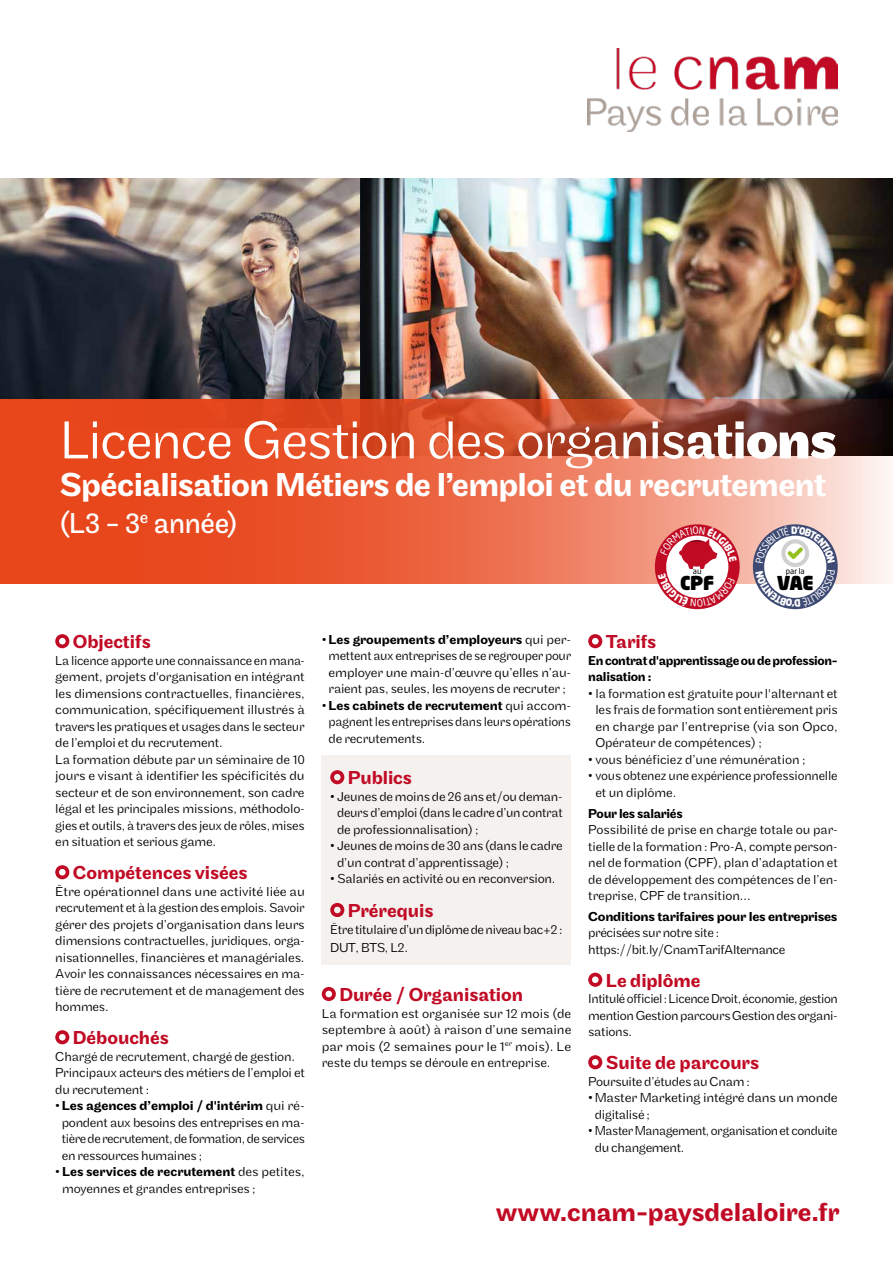
<style>
.page{position:relative;width:893px;height:1263px;background:#fff}
.page>*{position:absolute;margin:0;border:0;box-sizing:border-box;transform-origin:0 0}
.t1{font:300 55.5px "Maple";letter-spacing:-.03em;color:#fff}
.t2{font:500 34.5px "Maple";letter-spacing:-.02em;color:#fff}
.t3{font:30px "Maple";letter-spacing:-.025em;color:#fff}
.t4{font:500 27px "Maple";letter-spacing:-.005em;color:#c10b25}
.t5{font:500 19.5px "Maple";letter-spacing:-.005em;color:#c10b25}
.t6{font:900 18.9px "Neo Sans W1 G";letter-spacing:-.03em;color:#000}
.t7{font:300 13.5px/16.5px "Maple";letter-spacing:-.015em;color:#000;text-align:justify}
.t8{font:300 13.5px/16.5px "Maple";letter-spacing:-.015em;color:#000;scale:.95 1}
.t9{font:500 13.5px/16.5px "Maple";letter-spacing:-.025em;color:#000}
.t10{font:7.95px "Neo Sans W1 G";color:#000}
.s1{font-weight:400}
.s2{font-weight:500}
.s3{font-weight:700}
</style>
<div class="page">
<img style="left:359px;top:179px;width:534px;height:220px">
<img style="left:0;top:179px;width:359px;height:220px">
<div style="left:322px;top:756px;width:249px;height:209px;background:#f4f1ef"></div>
<svg style="left:55px;top:634px;width:14px;height:14px"></svg>
<svg style="left:55px;top:865px;width:14px;height:14px"></svg>
<svg style="left:55px;top:1030px;width:14px;height:14px"></svg>
<svg style="left:330px;top:770px;width:14px;height:14px"></svg>
<svg style="left:330px;top:903px;width:14px;height:14px"></svg>
<svg style="left:322px;top:987px;width:14px;height:14px"></svg>
<svg style="left:588px;top:634px;width:14px;height:14px"></svg>
<svg style="left:588px;top:973px;width:14px;height:14px"></svg>
<svg style="left:588px;top:1055px;width:14px;height:14px"></svg>
<svg style="left:0;top:399px;width:893px;height:185px;background:#dc6242"></svg>
<img style="left:587px;top:49px;width:251px;height:83px">
<svg style="left:655px;top:524px;width:85px;height:85px"></svg>
<svg style="left:755px;top:525px;width:80px;height:83px"></svg>
<svg style="left:658px;top:526px;width:79px;height:81px"></svg>
<h1 class="t1" style="left:60px;top:408px;width:779px">Licence Gestion des orga<span class="s1">nis</span><span class="s2">ati</span><span class="s3">ons</span></h1>
<h2 class="t2" style="left:60px;top:465px;width:768px">Spécialisation Métiers de l’emploi et du recrutement</h2>
<h3 class="t3" style="left:60px;top:506px;width:180px">(L3 - 3<sup>e</sup> année)</h3>
<h3 class="t6" style="left:777px;top:570px;width:38px">VAE</h3>
<p class="t10" style="left:786px;top:566px;width:20px">par la</p>
<p class="t10" style="left:693px;top:566px;width:10px">au</p>
<h3 class="t6" style="left:680px;top:570px;width:35px">CPF</h3>
<h3 class="t5" style="left:73px;top:631px;width:79px">Objectifs</h3>
<p class="t8" style="left:55px;top:652px;width:264px">La licence apporte une connaissance en mana&shy;gement, projets d'organisation en intégrant les dimensions contractuelles, financières, communication, spécifiquement illustrés à travers les pratiques et usages dans le secteur de l’emploi et du recrutement.<br>La formation débute par un séminaire de 10 jours e visant à identifier les spécificités du secteur et de son environnement, son cadre légal et les principales missions, méthodolo&shy;gies et outils, à travers des jeux de rôles, mises en situation et serious game.</p>
<h3 class="t5" style="left:73px;top:862px;width:176px">Compétences visées</h3>
<p class="t7" style="left:55px;top:883px;width:251px">Être opérationnel dans une activité liée au recrutement et à la gestion des emplois. Savoir gérer des projets d’organisation dans leurs dimensions contractuelles, juridiques, orga&shy;nisationnelles, financières et managériales.<br>Avoir les connaissances nécessaires en ma&shy;tière de recrutement et de management des hommes.</p>
<h3 class="t5" style="left:73px;top:1027px;width:98px">Débouchés</h3>
<p class="t7" style="left:55px;top:1048px;width:251px;text-align:left">Chargé de recrutement, chargé de gestion.<br>Principaux acteurs des métiers de l’emploi et du recrutement :</p>
<p class="t7" style="left:62px;top:1098px;width:244px;text-indent:-7px">• <span class="s2">Les agences d’emploi / d'intérim</span> qui ré&shy;pondent aux besoins des entreprises en ma&shy;tière de recrutement, de formation, de services en ressources humaines ;</p>
<p class="t7" style="left:62px;top:1164px;width:244px;text-indent:-7px">• <span class="s2">Les services de recrutement</span> des petites, moyennes et grandes entreprises ;</p>
<p class="t7" style="left:322px;top:631px;width:251px;text-align:center">• <span class="s2">Les groupements d’employeurs</span> qui per&shy;mettent aux entreprises de se regrouper pour employer une main-d’œuvre qu’elles n’au&shy;raient pas, seules, les moyens de recruter ;</p>
<p class="t7" style="left:329px;top:697px;width:244px;text-indent:-7px">• <span class="s2">Les cabinets de recrutement</span> qui accom&shy;pagnent les entreprises dans leurs opérations de recrutements.</p>
<h3 class="t5" style="left:348px;top:767px;width:66px">Publics</h3>
<p class="t7" style="left:337px;top:788px;width:227px;text-indent:-7px">• Jeunes de moins de 26 ans et/ou deman&shy;deurs d’emploi (dans le cadre d’un contrat de professionnalisation) ;</p>
<p class="t7" style="left:337px;top:838px;width:227px;text-indent:-7px">• Jeunes de moins de 30 ans (dans le cadre d’un contrat d’apprentissage) ;</p>
<p class="t7" style="left:330px;top:871px;width:227px">• Salariés en activité ou en reconversion.</p>
<h3 class="t5" style="left:348px;top:899px;width:87px">Prérequis</h3>
<p class="t7" style="left:330px;top:921px;width:234px;line-height:17.2px">Être titulaire d’un diplôme de niveau bac+2 :<br>DUT, BTS, L2.</p>
<h3 class="t5" style="left:339px;top:983px;width:185px">Durée / Organisation</h3>
<p class="t7" style="left:322px;top:1005px;width:251px">La formation est organisée sur 12 mois (de septembre à août) à raison d’une semaine par mois (2 semaines pour le 1<sup>er</sup> mois). Le reste du temps se déroule en entreprise.</p>
<h3 class="t5" style="left:606px;top:631px;width:52px">Tarifs</h3>
<p class="t9" style="left:588px;top:652px;width:251px">En contrat d'apprentissage ou de profession&shy;nalisation :</p>
<p class="t7" style="left:595px;top:685px;width:244px;text-indent:-7px">• la formation est gratuite pour l'alternant et les frais de formation sont entièrement pris en charge par l’entreprise (via son Opco, Opérateur de compétences) ;</p>
<p class="t7" style="left:588px;top:751px;width:219px">• vous bénéficiez d’une rémunération ;</p>
<p class="t8" style="left:595px;top:768px;width:256px;text-indent:-7px">• vous obtenez une expérience professionnelle et un diplôme.</p>
<p class="t9" style="left:588px;top:805px;width:96px">Pour les salariés</p>
<p class="t7" style="left:588px;top:821px;width:251px">Possibilité de prise en charge totale ou par&shy;tielle de la formation : Pro-A, compte person&shy;nel de formation (CPF), plan d’adaptation et de développement des compétences de l’en&shy;treprise, CPF de transition…</p>
<p class="t9" style="left:588px;top:908px;width:251px">Conditions tarifaires pour les entreprises</p>
<p class="t7" style="left:588px;top:925px;width:199px">précisées sur notre site : https://bit.ly/CnamTarifAlternance</p>
<h3 class="t5" style="left:606px;top:969px;width:96px">Le diplôme</h3>
<p class="t8" style="left:588px;top:991px;width:264px;text-align:justify">Intitulé officiel : Licence Droit, économie, gestion mention Gestion parcours Gestion des organi&shy;sations.</p>
<h3 class="t5" style="left:606px;top:1052px;width:155px">Suite de parcours</h3>
<p class="t7" style="left:588px;top:1073px;width:163px">Poursuite d’études au Cnam :</p>
<p class="t7" style="left:595px;top:1090px;width:244px;text-indent:-7px">• Master Marketing intégré dans un monde digitalisé ;</p>
<p class="t8" style="left:595px;top:1123px;width:257px;text-indent:-7px">• Master Management, organisation et conduite du changement.</p>
<h3 class="t4" style="left:496px;top:1197px;width:345px">www.cnam-paysdelaloire.fr</h3>
</div>
